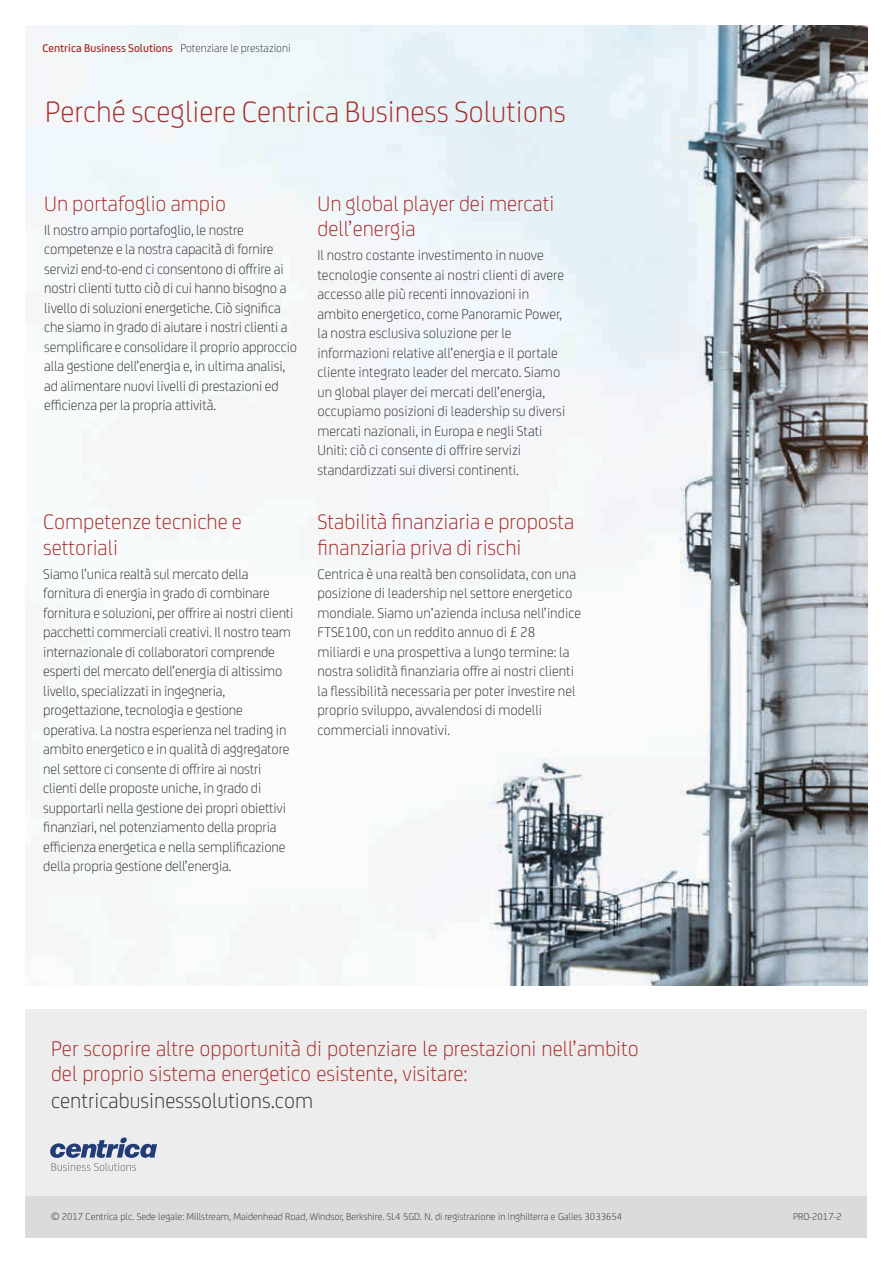
<style>
.page{position:relative;width:893px;height:1263px;background:#fff}
.page>*{position:absolute;margin:0;border:0;box-sizing:border-box;transform-origin:0 0}
.t1{font:300 31.5px "FS Joey Pro";color:#a82b2a}
.t2{font:300 22.5px/25.5px "FS Joey Pro";color:#a82b2a}
.t3{font:300 22.5px "FS Joey Pro";color:#333}
.t4{font:300 15px/19.5px "FS Joey Pro";letter-spacing:-.01em;color:#333}
.t5{font:500 12px "FS Joey Pro";color:#a82b2a}
.t6{font:300 12px "FS Joey Pro";color:#333}
.t7{font:300 10.5px "FS Joey Pro";color:#333}
.s1{font-weight:300;color:#fff}
</style>
<div class="page">
<img style="left:26px;top:26px;width:841px;height:959px">
<div style="left:26px;top:1009px;width:841px;height:228px;background:#ededee"></div>
<div style="left:26px;top:1196px;width:841px;height:41px;background:#dbdbda"></div>
<svg style="left:50px;top:1137px;width:107px;height:34px"></svg>
<p class="t5" style="left:43px;top:39px;width:248px">Centrica Business Solutions <span class="s1">Potenziare le prestazioni</span></p>
<p class="t6" style="left:180px;top:39px;width:112px">Potenziare le prestazioni</p>
<h1 class="t1" style="left:45px;top:89px;width:522px">Perché scegliere Centrica Business Solutions</h1>
<h2 class="t2" style="left:44px;top:189px;width:183px">Un portafoglio ampio</h2>
<p class="t4" style="left:44px;top:219px;width:254px">Il nostro ampio portafoglio, le nostre competenze e la nostra capacità di fornire servizi end-to-end ci consentono di offrire ai nostri clienti tutto ciò di cui hanno bisogno a livello di soluzioni energetiche. Ciò significa che siamo in grado di aiutare i nostri clienti a semplificare e consolidare il proprio approccio alla gestione dell’energia e, in ultima analisi, ad alimentare nuovi livelli di prestazioni ed efficienza per la propria attività.</p>
<h2 class="t2" style="left:43px;top:508px;width:200px">Competenze tecniche e settoriali</h2>
<p class="t4" style="left:43px;top:563px;width:252px">Siamo l’unica realtà sul mercato della fornitura di energia in grado di combinare fornitura e soluzioni, per offrire ai nostri clienti pacchetti commerciali creativi. Il nostro team internazionale di collaboratori comprende esperti del mercato dell’energia di altissimo livello, specializzati in ingegneria, progettazione, tecnologia e gestione operativa. La nostra esperienza nel trading in ambito energetico e in qualità di aggregatore nel settore ci consente di offrire ai nostri clienti delle proposte uniche, in grado di supportarli nella gestione dei propri obiettivi finanziari, nel potenziamento della propria efficienza energetica e nella semplificazione della propria gestione dell’energia.</p>
<h2 class="t2" style="left:317px;top:189px;width:238px">Un global player dei mercati dell’energia</h2>
<p class="t4" style="left:317px;top:245px;width:249px">Il nostro costante investimento in nuove tecnologie consente ai nostri clienti di avere accesso alle più recenti innovazioni in ambito energetico, come Panoramic Power, la nostra esclusiva soluzione per le informazioni relative all’energia e il portale cliente integrato leader del mercato. Siamo un global player dei mercati dell’energia, occupiamo posizioni di leadership su diversi mercati nazionali, in Europa e negli Stati Uniti: ciò ci consente di offrire servizi standardizzati sui diversi continenti.</p>
<h2 class="t2" style="left:317px;top:508px;width:258px">Stabilità finanziaria e proposta finanziaria priva di rischi</h2>
<p class="t4" style="left:317px;top:563px;width:265px">Centrica è una realtà ben consolidata, con una posizione di leadership nel settore energetico mondiale. Siamo un’azienda inclusa nell’indice FTSE100, con un reddito annuo di £ 28 miliardi e una prospettiva a lungo termine: la nostra solidità finanziaria offre ai nostri clienti la flessibilità necessaria per poter investire nel proprio sviluppo, avvalendosi di modelli commerciali innovativi.</p>
<h2 class="t2" style="left:51px;top:1034px;width:589px">Per scoprire altre opportunità di potenziare le prestazioni nell’ambito del proprio sistema energetico esistente, visitare:</h2>
<h2 class="t3" style="left:51px;top:1085px;width:264px">centricabusinesssolutions.com</h2>
<p class="t7" style="left:51px;top:1209px;width:573px">© 2017 Centrica plc. Sede legale: Millstream, Maidenhead Road, Windsor, Berkshire. SL4 5GD. N. di registrazione in Inghilterra e Galles 3033654</p>
<p class="t7" style="left:793px;top:1209px;width:50px">PRO-2017-2</p>
</div>
